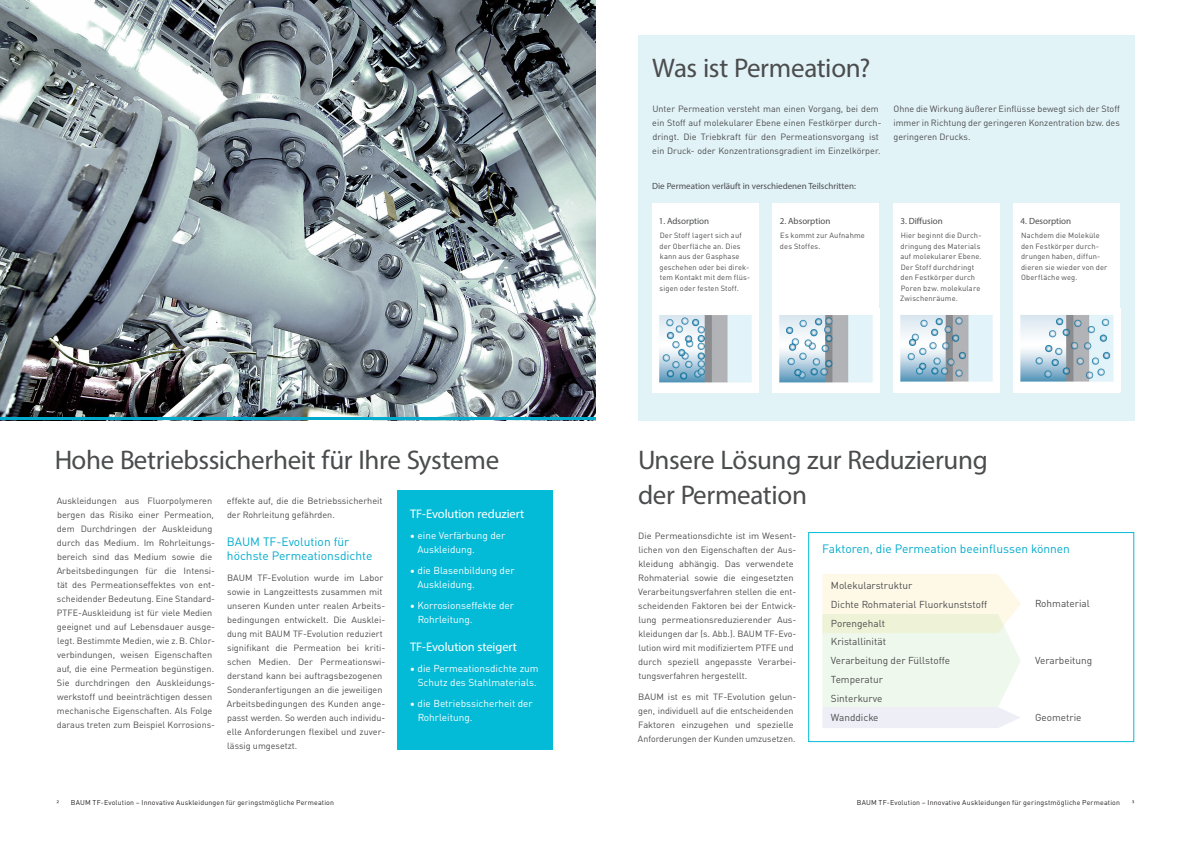
<style>
.page{position:relative;width:1191px;height:842px;background:#fff}
.page>*{position:absolute;margin:0;border:0;box-sizing:border-box;transform-origin:0 0}
.Head-2{font:27px/35px "Myriad Pro";letter-spacing:-.01em;color:#4b4c4d}
.Copy_Kästen_weiss{font:12.5px "Myriad Pro";letter-spacing:-.005em;color:#fff}
.Copy{font:12px "DINOT";color:#00abcd}
.Subhead_blau{font:12px "DINOT";color:#00abcd}
.Copy_Kästen_weiss-2{font:10px/14px "DINOT";color:#fff}
.t1{font:10px "DINOT";color:#4b4c4d}
.Copy-2{font:9px/14px "DINOT";color:#4b4c4d}
.Grafik_Subhead{font:9px "Myriad Pro";color:#4b4c4d}
.Grafik_Copy{font:7.5px/10.5px "DINOT";letter-spacing:.02em;color:#4b4c4d}
.t2{font:7px "DINOT";letter-spacing:.025em;color:#231f20}
.t3{font:7px "Myriad Pro";color:#231f20}
</style>
<div class="page">
<svg style="left:822px;top:574px;width:198px;height:154px;background:#f3f6ea"></svg>
<img style="left:0;top:0;width:595px;height:418px">
<hr style="left:0;top:418px;width:595px;height:2px;background:#00abcd">
<div style="left:397px;top:490px;width:156px;height:259px;background:#03bbd7"></div>
<div style="left:638px;top:35px;width:496px;height:385px;background:#e2f3f8"></div>
<div style="left:652px;top:203px;width:106px;height:189px;background:#fff"></div>
<img style="left:659px;top:315px;width:93px;height:68px">
<div style="left:772px;top:203px;width:107px;height:189px;background:#fff"></div>
<img style="left:779px;top:315px;width:94px;height:68px">
<div style="left:893px;top:203px;width:106px;height:189px;background:#fff"></div>
<img style="left:900px;top:315px;width:93px;height:67px">
<div style="left:1013px;top:203px;width:107px;height:189px;background:#fff"></div>
<img style="left:1020px;top:315px;width:94px;height:67px">
<div style="left:808px;top:532px;width:326px;height:210px;border:1px solid #03bbd7"></div>
<p class="Head-2" style="left:652px;top:50px;width:220px">Was ist Permeation?</p>
<p class="Copy-2" style="left:652px;top:101px;width:231px">Unter Permeation versteht man einen Vorgang, bei dem ein Stoff auf molekularer Ebene einen Festkörper durch&shy;dringt. Die Triebkraft für den Permeationsvorgang ist ein Druck- oder Konzentrationsgradient im Einzelkörper.</p>
<p class="Copy-2" style="left:893px;top:101px;width:228px;text-align:justify">Ohne die Wirkung äußerer Einflüsse bewegt sich der Stoff immer in Richtung der geringeren Konzentration bzw. des geringeren Drucks.</p>
<p class="Grafik_Subhead" style="left:652px;top:180px;width:205px">Die Permeation verläuft in verschiedenen Teilschritten:</p>
<p class="Grafik_Subhead" style="left:658px;top:215px;width:52px">1. Adsorption</p>
<p class="Grafik_Copy" style="left:659px;top:229px;width:92px">Der Stoff lagert sich auf der Oberfläche an. Dies kann aus der Gasphase geschehen oder bei direk&shy;tem Kontakt mit dem flüs&shy;sigen oder festen Stoff.</p>
<p class="Grafik_Subhead" style="left:779px;top:215px;width:52px">2. Absorption</p>
<p class="Grafik_Copy" style="left:780px;top:229px;width:86px">Es kommt zur Aufnahme des Stoffes.</p>
<p class="Grafik_Subhead" style="left:900px;top:215px;width:44px">3. Diffusion</p>
<p class="Grafik_Copy" style="left:900px;top:229px;width:83px">Hier beginnt die Durch&shy;dringung des Materials auf molekularer Ebene.<br>Der Stoff durchdringt den Festkörper durch<br>Poren bzw. molekulare<br>Zwischenräume.</p>
<p class="Grafik_Subhead" style="left:1020px;top:215px;width:52px">4. Desorption</p>
<p class="Grafik_Copy" style="left:1021px;top:229px;width:88px">Nachdem die Moleküle den Festkörper durch&shy;drungen haben, diffun&shy;dieren sie wieder von der<br>Oberfläche weg.</p>
<p class="Head-2" style="left:55px;top:442px;width:446px">Hohe Betriebssicherheit für Ihre Systeme</p>
<p class="Head-2" style="left:638px;top:442px;width:351px">Unsere Lösung zur Reduzierung der Permeation</p>
<p class="Copy_Kästen_weiss" style="left:410px;top:506px;width:116px">TF-Evolution reduziert</p>
<p class="Copy_Kästen_weiss-2" style="left:417px;top:528px;width:90px;text-indent:-8px">• eine Verfärbung der<br>Auskleidung.</p>
<p class="Copy_Kästen_weiss-2" style="left:417px;top:563px;width:99px;text-indent:-8px">• die Blasenbildung der<br>Auskleidung.</p>
<p class="Copy_Kästen_weiss-2" style="left:418px;top:598px;width:98px;text-indent:-8px">• Korrosionseffekte der<br>Rohrleitung.</p>
<p class="Copy_Kästen_weiss" style="left:410px;top:639px;width:108px">TF-Evolution steigert</p>
<p class="Copy_Kästen_weiss-2" style="left:410px;top:661px;width:130px;text-align:right">• die Permeationsdichte zum<br>Schutz des Stahlmaterials.</p>
<p class="Copy_Kästen_weiss-2" style="left:418px;top:696px;width:117px;text-indent:-8px">• die Betriebssicherheit der<br>Rohrleitung.</p>
<p class="Copy-2" style="left:57px;top:493px;width:160px">Auskleidungen aus Fluorpolymeren bergen das Risiko einer Permeation, dem Durchdringen der Auskleidung durch das Medium. Im Rohrleitungs&shy;bereich sind das Medium sowie die Arbeitsbedingungen für die Intensi&shy;tät des Permeationseffektes von ent&shy;scheidender Bedeutung. Eine Standard-PTFE-Auskleidung ist für viele Medien geeignet und auf Lebensdauer ausge&shy;legt. Bestimmte Medien, wie z.B. Chlor&shy;verbindungen, weisen Eigenschaften auf, die eine Permeation begünstigen.<br>Sie durchdringen den Auskleidungs&shy;werkstoff und beeinträchtigen dessen mechanische Eigenschaften. Als Folge daraus treten zum Beispiel Korrosions-</p>
<p class="Copy-2" style="left:227px;top:493px;width:157px">effekte auf, die die Betriebssicherheit der Rohrleitung gefährden.</p>
<p class="Copy-2" style="left:638px;top:528px;width:160px">Die Permeationsdichte ist im Wesent&shy;lichen von den Eigenschaften der Aus&shy;kleidung abhängig. Das verwendete Rohmaterial sowie die eingesetzten Verarbeitungsverfahren stellen die ent-- scheidenden Faktoren bei der Entwick&shy;lung permeationsreduzierender Aus&shy;kleidungen dar (s. Abb.). BAUM TF-Evo&shy;lution wird mit modifiziertem PTFE und durch speziell angepasste Verarbei&shy;tungsverfahren hergestellt.</p>
<p class="Copy-2" style="left:638px;top:689px;width:160px">BAUM ist es mit TF-Evolution gelun&shy;gen, individuell auf die entscheidenden Faktoren einzugehen und spezielle Anforderungen der Kunden umzusetzen.</p>
<p class="Copy" style="left:227px;top:533px;width:124px">BAUM TF-Evolution für</p>
<p class="Copy" style="left:227px;top:547px;width:147px">höchste Permeationsdichte</p>
<p class="Copy-2" style="left:227px;top:570px;width:160px">BAUM TF-Evolution wurde im Labor sowie in Langzeittests zusammen mit unseren Kunden unter realen Arbeits&shy;bedingungen entwickelt. Die Ausklei&shy;dung mit BAUM TF-Evolution reduziert signifikant die Permeation bei kriti&shy;schen Medien. Der Permeationswi&shy;derstand kann bei auftragsbezogenen Sonderanfertigungen an die jeweiligen Arbeitsbedingungen des Kunden ange&shy;passt werden. So werden auch individu&shy;elle Anforderungen flexibel und zuver&shy;lässig umgesetzt.</p>
<p class="Subhead_blau" style="left:822px;top:540px;width:249px">Faktoren, die Permeation beeinflussen können</p>
<p class="t1" style="left:831px;top:577px;width:83px">Molekularstruktur</p>
<p class="t1" style="left:831px;top:596px;width:158px">Dichte Rohmaterial Fluorkunststoff</p>
<p class="t1" style="left:831px;top:615px;width:56px">Porengehalt</p>
<p class="t1" style="left:831px;top:634px;width:57px">Kristallinität</p>
<p class="t1" style="left:831px;top:653px;width:121px">Verarbeitung der Füllstoffe</p>
<p class="t1" style="left:831px;top:672px;width:54px">Temperatur</p>
<p class="t1" style="left:831px;top:691px;width:53px">Sinterkurve</p>
<p class="t1" style="left:831px;top:710px;width:49px">Wanddicke</p>
<p class="t1" style="left:1035px;top:596px;width:56px">Rohmaterial</p>
<p class="t1" style="left:1035px;top:653px;width:59px">Verarbeitung</p>
<p class="t1" style="left:1035px;top:710px;width:48px">Geometrie</p>
<p class="t3" style="left:57px;top:798px;width:4px">2</p>
<p class="t2" style="left:71px;top:797px;width:265px">BAUM TF-Evolution – Innovative Auskleidungen für geringstmögliche Permeation</p>
<p class="t2" style="left:857px;top:797px;width:265px">BAUM TF-Evolution – Innovative Auskleidungen für geringstmögliche Permeation</p>
<p class="t3" style="left:1132px;top:798px;width:4px">3</p>
</div>
